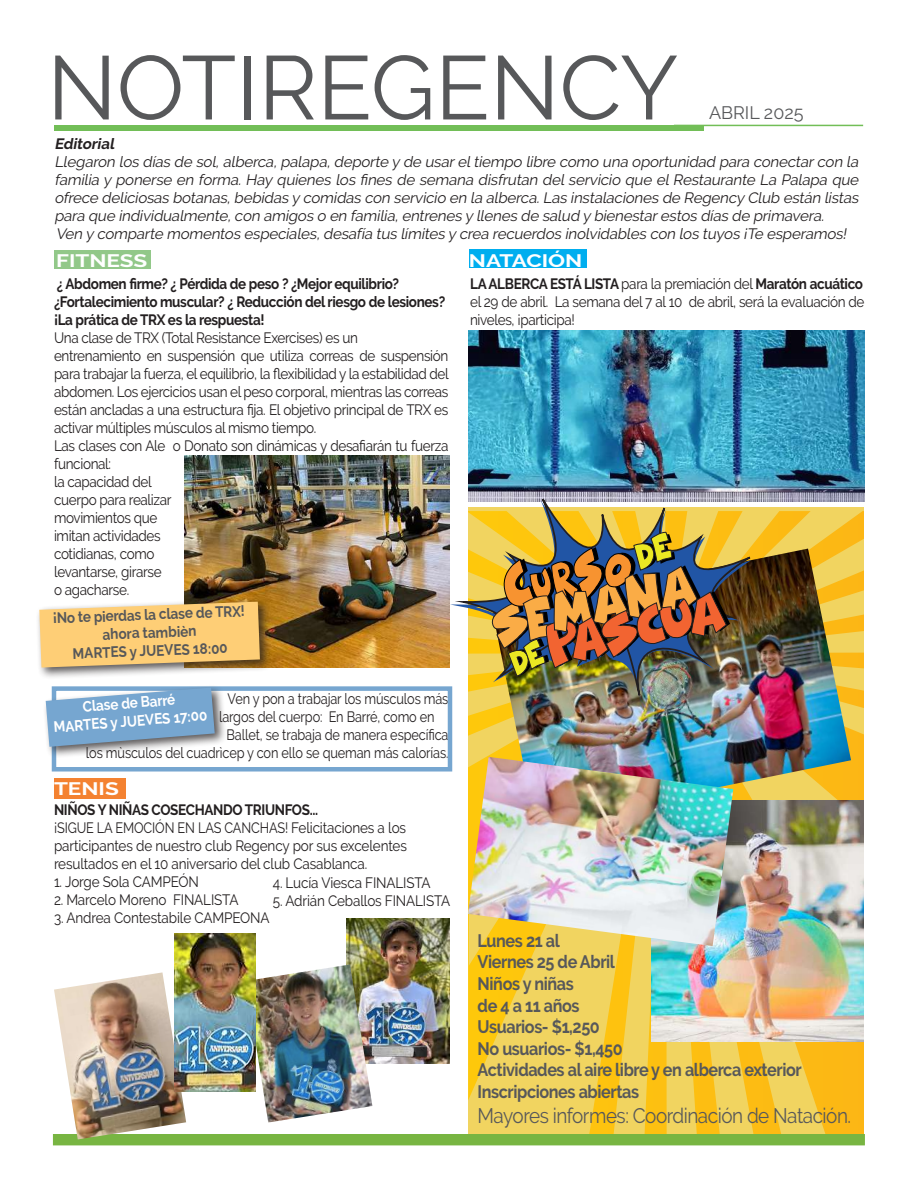
<style>
.page{position:relative;width:918px;height:1188px;background:#fff}
.page>*{position:absolute;margin:0;border:0;box-sizing:border-box;transform-origin:0 0}
.t1{font:90px "Raleway";color:#57585a}
.t2{font:21px "Raleway";letter-spacing:-.025em;color:#57585a;scale:.9 1}
.t3{font:700 18px/21.6px "Raleway";letter-spacing:-.025em;color:#57585a;scale:.9 1}
.t4{font:700 18px "Raleway";color:#fff;scale:1.25 1}
.t5{font:18px "Raleway";color:#57585a}
.t6{font:15px/18px "Raleway";letter-spacing:-.025em;color:#231f20;scale:.9 1}
.t7{font:italic 15px/18px "Raleway";letter-spacing:-.015em;color:#231f20}
.t8{font:15px/18px "Raleway";letter-spacing:-.025em;color:#231f20;scale:.85 1}
.t9{font:700 15px/18px "Raleway";letter-spacing:-.025em;color:#231f20;scale:.9 1}
.t10{font:700 15px/18px "Raleway";color:#57585a;text-align:center;scale:.9 1}
.t11{font:700 15px/18px "Raleway";color:#fff;text-align:center;scale:.9 1}
.t12{font:italic 700 15px "Raleway";color:#231f20}
.s1{font-weight:700}
</style>
<div class="page">
<svg style="left:468px;top:511px;width:396px;height:623px"></svg>
<div style="left:54px;top:125px;width:650px;height:6px;background:#72be57"></div>
<hr style="left:674px;top:125px;width:189px;height:1px;background:#72be57">
<div style="left:54px;top:250px;width:96px;height:18px;background:#92c889"></div>
<div style="left:469px;top:250px;width:118px;height:18px;background:#00aeef"></div>
<div style="left:53px;top:1134px;width:812px;height:11px;background:#78b542"></div>
<div style="left:54px;top:778px;width:72px;height:21px;background:#f48231"></div>
<img style="left:468px;top:330px;width:397px;height:172px">
<img style="left:652px;top:801px;width:212px;height:240px">
<img style="left:733px;top:549px;width:118px;height:275px">
<img style="left:445px;top:465px;width:327px;height:318px">
<img style="left:491px;top:532px;width:239px;height:145px">
<img style="left:185px;top:456px;width:265px;height:211px">
<div style="left:36px;top:598px;width:236px;height:82px;background:#231f20;opacity:.75"></div>
<svg style="left:39px;top:602px;width:221px;height:66px"></svg>
<img style="left:346px;top:919px;width:104px;height:145px">
<img style="left:54px;top:972px;width:132px;height:167px">
<img style="left:246px;top:964px;width:126px;height:159px">
<img style="left:174px;top:933px;width:82px;height:158px">
<div style="left:52px;top:686px;width:400px;height:86px;border:4px solid #76a6d0"></div>
<div style="left:42px;top:684px;width:185px;height:75px;background:#231f20;opacity:.75"></div>
<svg style="left:46px;top:688px;width:169px;height:59px"></svg>
<img style="left:468px;top:757px;width:265px;height:189px">
<h1 class="t1" style="left:47px;top:35px;width:633px">NOTIREGENCY</h1>
<p class="t5" style="left:709px;top:102px;width:96px">ABRIL 2025</p>
<p class="t12" style="left:54px;top:135px;width:64px">Editorial</p>
<p class="t7" style="left:54px;top:153px;width:809px">Llegaron los días de sol,alberca,palapa,deporte y de usareltiempo libre como una oportunidad para conectarcon la familia y ponerse en forma. Hay quienes los fines de semana disfrutan del servicio que el Restaurante La Palapa que ofrece deliciosas botanas, bebidas y comidas con servicio en la alberca. Las instalaciones de Regency Club están listas para que individualmente, con amigos o en familia, entrenes y llenes de salud y bienestar estos días de primavera.<br>Ven y comparte momentos especiales, desafía tus límites y crea recuerdos inolvidables con los tuyos ¡Te esperamos!</p>
<p class="t4" style="left:56px;top:250px;width:74px">FITNESS</p>
<p class="t4" style="left:469px;top:250px;width:92px">NATACIÓN</p>
<p class="t9" style="left:54px;top:275px;width:436px">¿ Abdomen firme? ¿ Pérdida de peso ? ¿Mejor equilibrio? ¿Fortalecimiento muscular? ¿ Reducción del riesgo de lesiones? ¡La prática de TRX es la respuesta!</p>
<p class="t6" style="left:54px;top:329px;width:440px">Una clase de TRX (Total Resistance Exercises) es un<br>entrenamiento en suspensión que utiliza correas de suspensión para trabajar la fuerza, el equilibrio, la flexibilidad y la estabilidad del abdomen. Los ejercicios usan el peso corporal, mientras las correas están ancladas a una estructura fija. El objetivo principal de TRX es activar múltiples músculos al mismo tiempo.<br>Las clases con Ale o Donato son dinámicas y desafiarán tu fuerza funcional:<br>la capacidad del<br>cuerpo para realizar<br>movimientos que<br>imitan actividades<br>cotidianas, como<br>levantarse, girarse<br>o agacharse.</p>
<p class="t10" style="left:53px;top:609px;width:215px;rotate:-2deg">¡No te pierdas la clase de TRX! ahora tambièn<br>MARTES y JUEVES 18:00</p>
<p class="t11" style="left:51px;top:701px;width:173px;rotate:-5deg">Clase de Barré<br>MARTES y JUEVES 17:00</p>
<p class="t8" style="left:228px;top:689px;width:261px">Ven y pon a trabajar los músculos más</p>
<p class="t8" style="left:219px;top:707px;width:255px">largos del cuerpo: En Barré, como en</p>
<p class="t8" style="left:227px;top:725px;width:263px">Ballet, se trabaja de manera específica</p>
<p class="t8" style="left:86px;top:743px;width:428px">los mùsculos del cuadrìcep y con ello se queman más calorías.</p>
<p class="t4" style="left:54px;top:778px;width:53px">TENIS</p>
<p class="t9" style="left:54px;top:801px;width:295px">NIÑOS Y NIÑAS COSECHANDO TRIUNFOS...</p>
<p class="t8" style="left:54px;top:819px;width:417px">¡SIGUE LA EMOCIÓN EN LAS CANCHAS! Felicitaciones a los participantes de nuestro club Regency por sus excelentes resultados en el 10 aniversario del club Casablanca.<br>1.⁠ ⁠Jorge Sola CAMPEÓN<br>2.⁠ ⁠Marcelo Moreno FINALISTA<br>3.⁠ ⁠Andrea Contestabile CAMPEONA</p>
<p class="t6" style="left:273px;top:874px;width:199px">4.⁠ ⁠Lucía Viesca FINALISTA<br>5.⁠ ⁠Adrián Ceballos FINALISTA</p>
<p class="t6" style="left:470px;top:274px;width:440px;text-align:justify"><span class="s1">LA ALBERCA ESTÁ LISTA</span> para la premiación del <span class="s1">Maratón acuático </span>el 29 de abril. La semana del 7 al 10 de abril, será la evaluación de niveles, ¡participa!</p>
<p class="t3" style="left:478px;top:930px;width:362px">Lunes 21 al<br>Viernes 25 de Abril<br>Niños y niñas<br>de 4 a 11 años<br>Usuarios- $1,250<br>No usuarios- $1,450<br>Actividades al aire libre y en alberca exterior<br>Inscripciones abiertas</p>
<h2 class="t2" style="left:478px;top:1104px;width:417px">Mayores informes: Coordinación de Natación.</h2>
</div>
